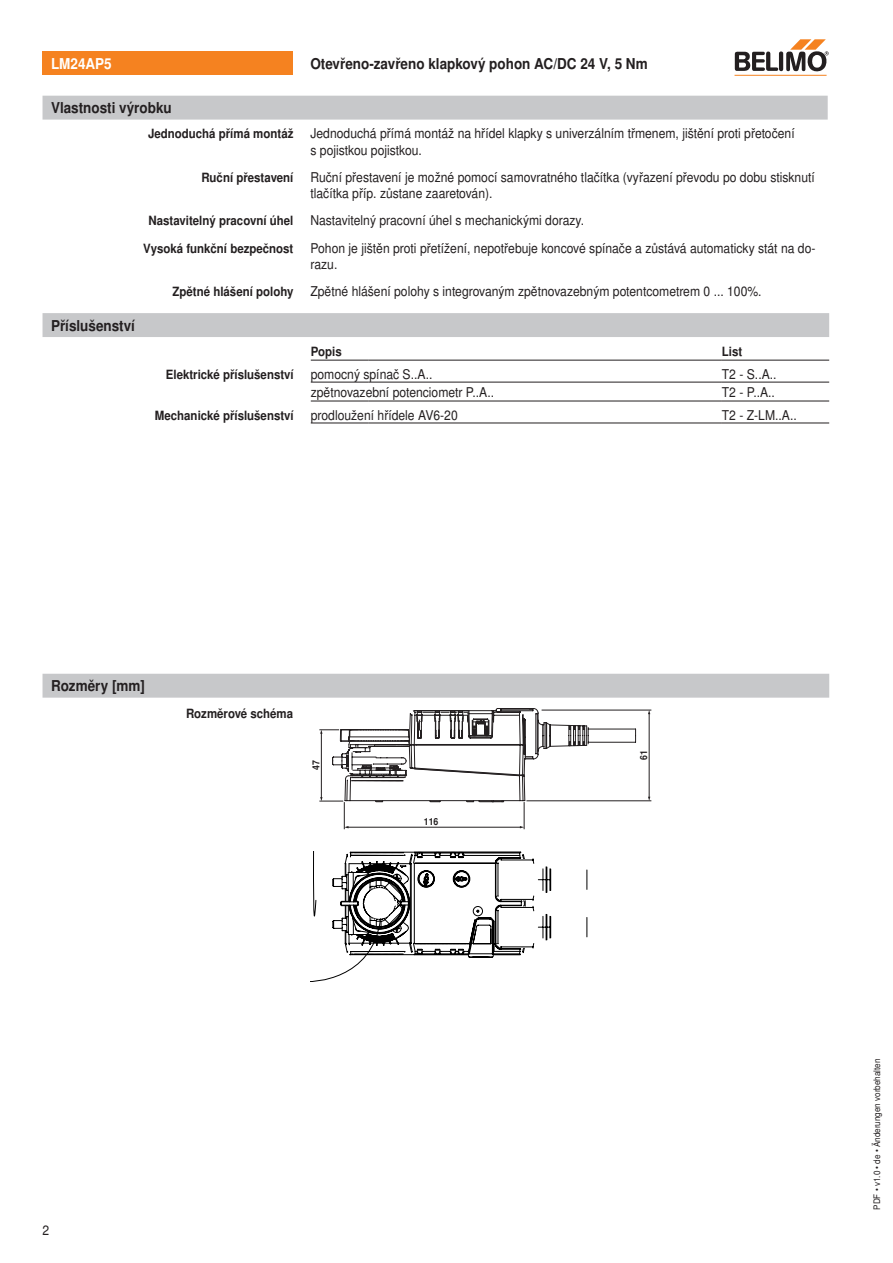
<style>
.page{position:relative;width:893px;height:1263px;background:#fff}
.page>*{position:absolute;margin:0;border:0;box-sizing:border-box;transform-origin:0 0}
.t1{font:700 15px "Nimbus Sans BEL";color:#231f20;scale:.9 1}
.t2{font:700 15px "Nimbus Sans BEL";color:#fff;scale:.9 1}
.t3{font:13.5px/16.2px "Nimbus Sans BEL";color:#231f20;scale:.9 1}
.t4{font:700 12.75px "Nimbus Sans BEL";color:#231f20;scale:.9 1}
.t5{font:700 9.75px "Nimbus Sans BEL";color:#231f20;scale:.9 1}
.t6{font:9px "Nimbus Sans BEL";color:#231f20;scale:.9 1}
</style>
<div class="page">
<hr style="left:735px;top:75px;width:92px;height:1px;background:#f58220">
<svg style="left:735px;top:39px;width:94px;height:33px"></svg>
<div style="left:43px;top:51px;width:250px;height:24px;background:#f58220"></div>
<div style="left:43px;top:313px;width:786px;height:24px;background:#c7c8ca"></div>
<hr style="left:311px;top:382px;width:57px;height:1px;background:#231f20">
<hr style="left:368px;top:382px;width:354px;height:1px;background:#231f20">
<hr style="left:722px;top:382px;width:107px;height:1px;background:#231f20">
<hr style="left:311px;top:401px;width:57px;height:1px;background:#231f20">
<hr style="left:368px;top:401px;width:354px;height:1px;background:#231f20">
<hr style="left:722px;top:401px;width:107px;height:1px;background:#231f20">
<hr style="left:311px;top:423px;width:57px;height:1px;background:#231f20">
<hr style="left:368px;top:423px;width:354px;height:1px;background:#231f20">
<hr style="left:722px;top:423px;width:107px;height:1px;background:#231f20">
<hr style="left:311px;top:360px;width:57px;height:1px;background:#231f20">
<hr style="left:368px;top:360px;width:354px;height:1px;background:#231f20">
<hr style="left:722px;top:360px;width:107px;height:1px;background:#231f20">
<div style="left:43px;top:96px;width:785px;height:24px;background:#c7c8ca"></div>
<div style="left:43px;top:674px;width:786px;height:24px;background:#c7c8ca"></div>
<hr style="left:542px;top:710px;width:109px;height:1px;background:#231f20">
<hr style="left:526px;top:800px;width:125px;height:1px;background:#231f20">
<hr style="left:649px;top:713px;width:1px;height:84px;background:#231f20">
<svg style="left:319px;top:708px;width:317px;height:121px"></svg>
<svg style="left:313px;top:852px;width:274px;height:129px"></svg>
<p class="t2" style="left:51px;top:55px;width:69px">LM24AP5</p>
<p class="t1" style="left:310px;top:55px;width:376px">Otevřeno-zavřeno klapkový pohon AC/DC 24 V, 5 Nm</p>
<p class="t1" style="left:51px;top:99px;width:136px">Vlastnosti výrobku</p>
<p class="t4" style="left:148px;top:126px;width:163px">Jednoduchá přímá montáž</p>
<p class="t3" style="left:310px;top:126px;width:539px">Jednoduchá přímá montáž na hřídel klapky s univerzálním třmenem, jištění proti přetočení s pojistkou pojistkou.</p>
<p class="t4" style="left:201px;top:170px;width:104px">Ruční přestavení</p>
<p class="t3" style="left:310px;top:169px;width:562px">Ruční přestavení je možné pomocí samovratného tlačítka (vyřazení převodu po dobu stisknutí tlačítka příp. zůstane zaaretován).</p>
<p class="t4" style="left:148px;top:213px;width:163px">Nastavitelný pracovní úhel</p>
<p class="t3" style="left:310px;top:213px;width:306px">Nastavitelný pracovní úhel s mechanickými dorazy.</p>
<p class="t4" style="left:143px;top:241px;width:168px">Vysoká funkční bezpečnost</p>
<p class="t3" style="left:310px;top:240px;width:563px">Pohon je jištěn proti přetížení, nepotřebuje koncové spínače a zůstává automaticky stát na do&shy;razu.</p>
<p class="t4" style="left:173px;top:284px;width:136px">Zpětné hlášení polohy</p>
<p class="t3" style="left:310px;top:284px;width:503px">Zpětné hlášení polohy s integrovaným zpětnovazebným potentcometrem 0 ... 100%.</p>
<p class="t1" style="left:51px;top:316px;width:95px">Příslušenství</p>
<p class="t4" style="left:311px;top:344px;width:36px">Popis</p>
<p class="t4" style="left:722px;top:344px;width:24px">List</p>
<p class="t4" style="left:166px;top:367px;width:144px">Elektrické příslušenství</p>
<p class="t3" style="left:311px;top:366px;width:137px">pomocný spínač S..A..</p>
<p class="t3" style="left:722px;top:366px;width:62px">T2 - S..A..</p>
<p class="t3" style="left:311px;top:384px;width:205px">zpětnovazební potenciometr P..A..</p>
<p class="t3" style="left:722px;top:384px;width:61px">T2 - P..A..</p>
<p class="t4" style="left:155px;top:408px;width:156px">Mechanické příslušenství</p>
<p class="t3" style="left:311px;top:407px;width:165px">prodloužení hřídele AV6-20</p>
<p class="t3" style="left:722px;top:407px;width:85px">T2 - Z-LM..A..</p>
<p class="t1" style="left:51px;top:677px;width:106px">Rozměry [mm]</p>
<p class="t4" style="left:186px;top:706px;width:121px">Rozměrové schéma</p>
<p class="t5" style="left:310px;top:770px;width:12px;rotate:-90deg">47</p>
<p class="t5" style="left:424px;top:816px;width:18px">116</p>
<p class="t3" style="left:43px;top:1222px;width:9px">2</p>
<p class="t5" style="left:638px;top:759px;width:12px;rotate:-90deg">61</p>
<p class="t6" style="left:871px;top:1210px;width:169px;rotate:-90deg">PDF • v1.0 • de • Änderungen vorbehalten</p>
</div>
